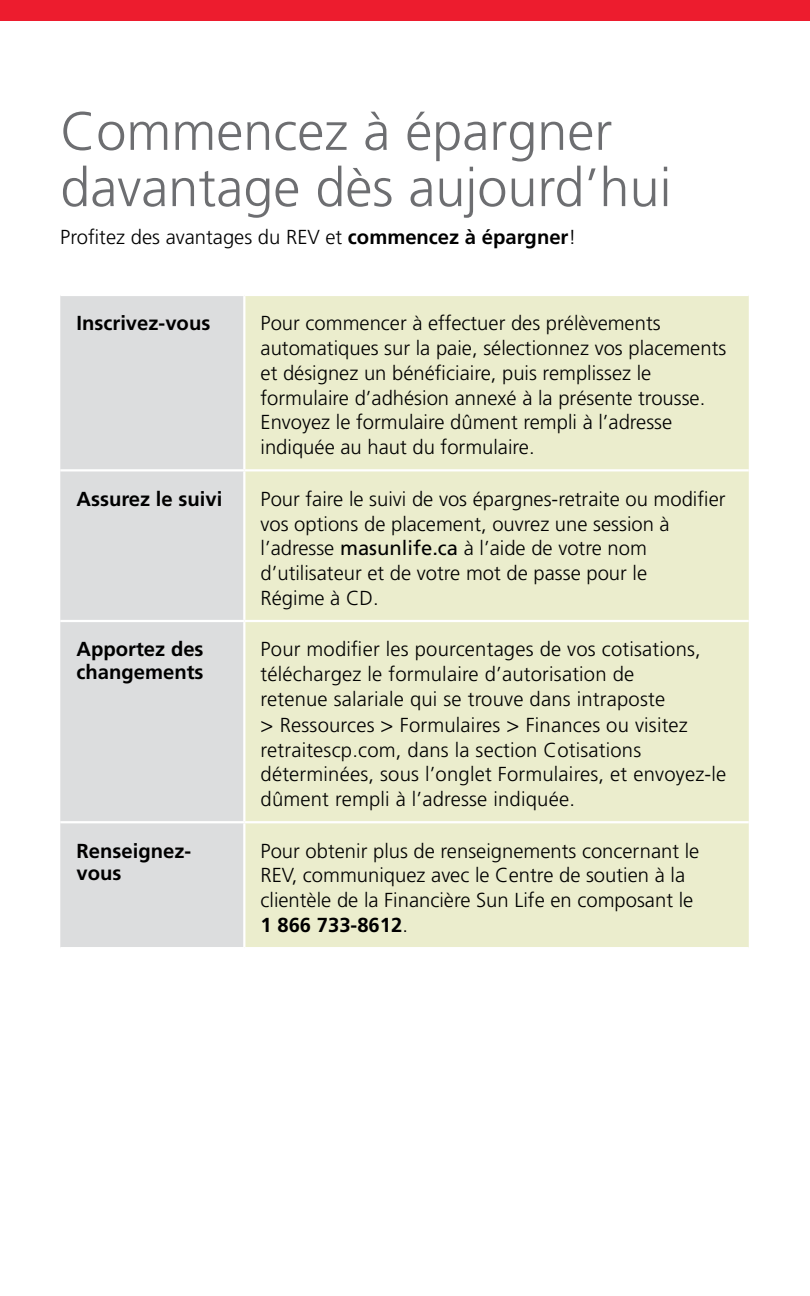
<style>
.page{position:relative;width:810px;height:1296px;background:#fff}
.page>*{position:absolute;margin:0;border:0;box-sizing:border-box;transform-origin:0 0}
.t1{font:300 54px/56.2px "Frutiger";color:#6d6e71}
.t2{font:300 20.25px/24.8px "Frutiger";color:#000}
.t3{font:700 20.25px/22.5px "Frutiger LT Std";color:#000}
.s1{font-family:"Frutiger LT Std";font-weight:700}
.s2{font-weight:400}
.s3{font-size:21.38px}
.s4{font-weight:700}
</style>
<div class="page">
<div style="left:0;top:0;width:810px;height:20px;background:#ed1c2e"></div>
<div style="left:60px;top:296px;width:183px;height:651px;background:#dcddde"></div>
<div style="left:245px;top:296px;width:504px;height:651px;background:#ebedcd"></div>
<hr style="left:244px;top:469px;width:505px;height:2px;background:#fff">
<hr style="left:244px;top:620px;width:505px;height:2px;background:#fff">
<hr style="left:244px;top:821px;width:505px;height:2px;background:#fff">
<hr style="left:60px;top:469px;width:184px;height:2px;background:#fff">
<hr style="left:60px;top:620px;width:184px;height:2px;background:#fff">
<hr style="left:60px;top:821px;width:184px;height:2px;background:#fff">
<h1 class="t1" style="left:60px;top:104px;width:613px">Commencez à épargner davantage dès aujourd’hui</h1>
<p class="t2" style="left:60px;top:225px;width:518px">Profitez des avantages du REV et <span class="s1">commencez à épargner</span>!</p>
<p class="t3" style="left:76px;top:312px;width:135px">Inscrivez-vous</p>
<p class="t2" style="left:261px;top:311px;width:467px">Pour commencer à effectuer des prélèvements automatiques sur la paie, sélectionnez vos placements et désignez un bénéficiaire, puis remplissez le formulaire d’adhésion annexé à la présente trousse.<br>Envoyez le formulaire dûment rempli à l’adresse indiquée au haut du formulaire.</p>
<p class="t3" style="left:76px;top:488px;width:147px">Assurez le suivi</p>
<p class="t2" style="left:261px;top:487px;width:467px">Pour faire le suivi de vos épargnes-retraite ou modifier vos options de placement, ouvrez une session à l’adresse <span class="s2">masunlife.ca</span> à l’aide de votre nom d’utilisateur et de votre mot de passe pour le<br>Régime à CD.</p>
<p class="t3" style="left:76px;top:638px;width:129px">Apportez des changements</p>
<p class="t2" style="left:261px;top:637px;width:467px">Pour modifier les pourcentages de vos cotisations, téléchargez le formulaire d’autorisation de<br>retenue salariale qui se trouve dans intraposte<br><span class="s3">&gt;</span> Ressources <span class="s3">&gt;</span> Formulaires <span class="s3">&gt;</span> Finances ou visitez retraitescp.com, dans la section Cotisations déterminées, sous l’onglet Formulaires, et envoyez-le dûment rempli à l’adresse indiquée.</p>
<p class="t3" style="left:76px;top:840px;width:116px">Renseignez&shy;vous</p>
<p class="t2" style="left:261px;top:839px;width:440px">Pour obtenir plus de renseignements concernant le REV, communiquez avec le Centre de soutien à la clientèle de la Financière Sun Life en composant le <span class="s4">1 866 733-8612</span>.</p>
</div>
